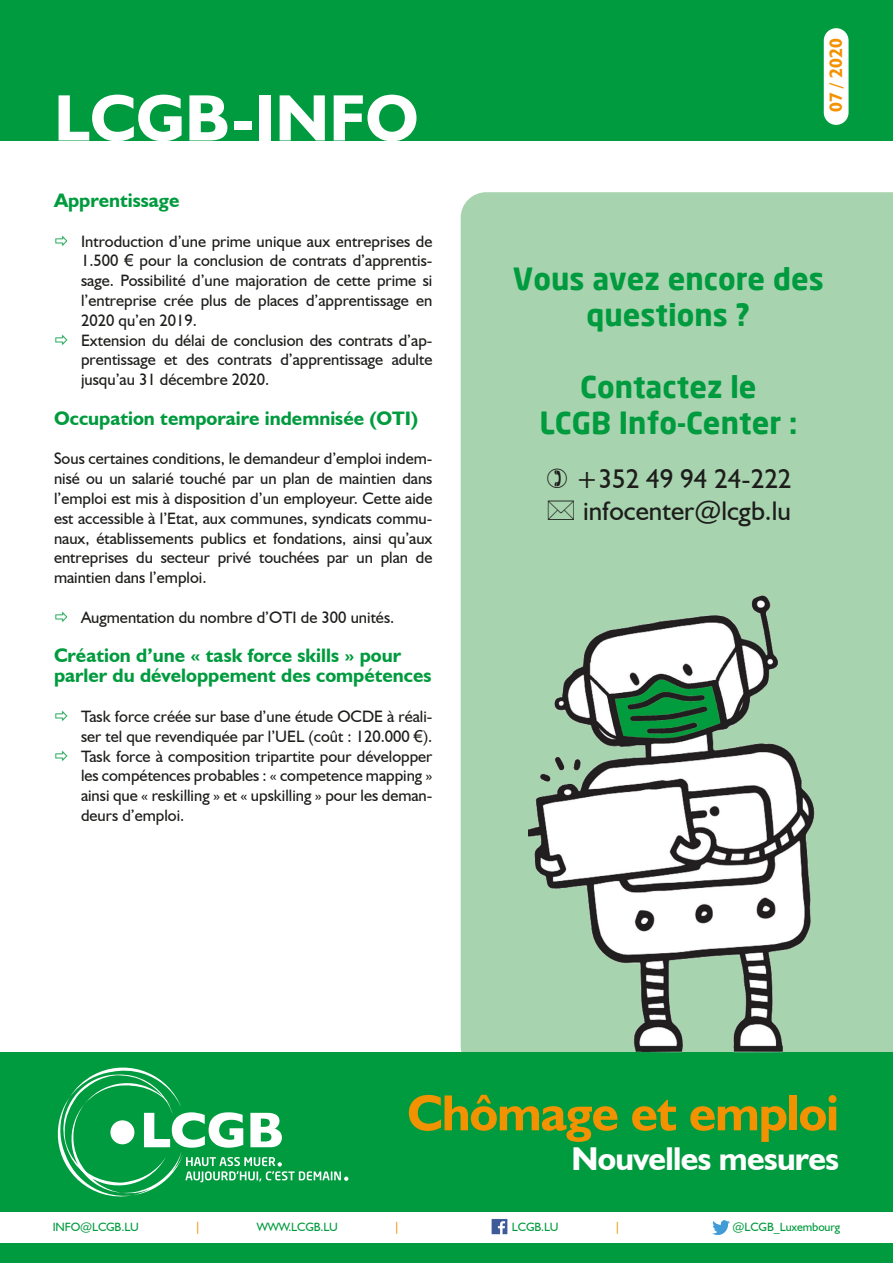
<style>
.page{position:relative;width:893px;height:1263px;background:#fff}
.page>*{position:absolute;margin:0;border:0;box-sizing:border-box;transform-origin:0 0}
.t1{font:700 66px "Humanist 521 BT";color:#fff}
.t2{font:700 51px "Humanist 521 BT";letter-spacing:-.02em;color:#f39200}
.t3{font:700 33px "Humanist 521 BT";letter-spacing:-.02em;color:#fff}
.t4{font:700 30px/36px "Neo Sans";color:#009b3e;text-align:center}
.Ueberschrift_grün{font:27px "Humanist 521 BT";color:#1d1d1b}
.t5{font:700 19.5px/19.8px "Humanist 521 BT";color:#009b3e}
.t6{font:700 18px "Humanist 521 BT";color:#f39200}
.t7{font:16.5px/19.8px "Humanist 521 BT";color:#1d1d1b;text-align:justify}
.t8{font:12px "Humanist 521 BT";letter-spacing:-.01em;color:#009b3e}
.t9{font:12px "Humanist 521 BT";color:#f39200}
.s1{font-family:"Arial"}
</style>
<div class="page">
<div style="left:461px;top:192px;width:432px;height:860px;background:#a8d3af"></div>
<div style="left:0;top:0;width:893px;height:140px;background:#009b3e"></div>
<div style="left:824px;top:28px;width:24px;height:97px;background:#fff;border-radius:12px"></div>
<div style="left:0;top:1052px;width:893px;height:211px;background:#009b3e"></div>
<div style="left:0;top:1212px;width:893px;height:30px;background:#fff"></div>
<svg style="left:58px;top:1067px;width:290px;height:129px"></svg>
<img style="left:491px;top:1219px;width:17px;height:16px">
<img style="left:713px;top:1221px;width:16px;height:13px">
<img style="left:528px;top:595px;width:301px;height:458px">
<svg style="left:547px;top:468px;width:20px;height:20px"></svg>
<svg style="left:548px;top:501px;width:26px;height:19px"></svg>
<p class="t1" style="left:54px;top:77px;width:366px">LCGB-INFO</p>
<p class="t5" style="left:54px;top:190px;width:127px">Apprentissage</p>
<p class="t7" style="left:81px;top:231px;width:353px">Introduction d’une prime unique aux entreprises de 1.500 <span class="s1">€</span> pour la conclusion de contrats d’apprentis&shy;sage. Possibilité d’une majoration de cette prime si l’entreprise crée plus de places d’apprentissage en 2020 qu’en 2019.</p>
<p class="t7" style="left:81px;top:330px;width:353px">Extension du délai de conclusion des contrats d’ap&shy;prentissage et des contrats d’apprentissage adulte jusqu’au 31 décembre 2020.</p>
<p class="t5" style="left:54px;top:408px;width:366px">Occupation temporaire indemnisée (OTI)</p>
<p class="t7" style="left:54px;top:449px;width:380px">Sous certaines conditions, le demandeur d’emploi indem&shy;nisé ou un salarié touché par un plan de maintien dans l’emploi est mis à disposition d’un employeur. Cette aide est accessible à l’Etat, aux communes, syndicats commu&shy;naux, établissements publics et fondations, ainsi qu’aux entreprises du secteur privé touchées par un plan de maintien dans l’emploi.</p>
<p class="t7" style="left:81px;top:607px;width:315px">Augmentation du nombre d’OTI de 300 unités.</p>
<p class="t5" style="left:54px;top:645px;width:379px">Création d’une « task force skills » pour parler du développement des compétences</p>
<p class="t7" style="left:81px;top:706px;width:353px">Task force créée sur base d’une étude OCDE à réali&shy;ser tel que revendiquée par l’UEL (coût : 120.000 <span class="s1">€</span>).</p>
<p class="t7" style="left:81px;top:746px;width:353px">Task force à composition tripartite pour développer les compétences probables : « competence mapping » ainsi que « reskilling » et « upskilling » pour les deman&shy;deurs d’emploi.</p>
<p class="t6" style="left:825px;top:112px;width:75px;rotate:-90deg">07 / 2020</p>
<p class="t4" style="left:513px;top:260px;width:312px">Vous avez encore des questions ?</p>
<p class="t4" style="left:539px;top:368px;width:259px">Contactez le<br>LCGB Info-Center :</p>
<p class="Ueberschrift_grün" style="left:576px;top:462px;width:217px">+352 49 94 24-222</p>
<p class="Ueberschrift_grün" style="left:583px;top:495px;width:209px">infocenter@lcgb.lu</p>
<p class="t2" style="left:407px;top:1081px;width:433px">Chômage et emploi</p>
<p class="t3" style="left:571px;top:1138px;width:269px">Nouvelles mesures</p>
<p class="t8" style="left:53px;top:1219px;width:88px">INFO@LCGB.LU</p>
<p class="t9" style="left:195px;top:1219px;width:7px">|</p>
<p class="t8" style="left:257px;top:1219px;width:83px">WWW.LCGB.LU</p>
<p class="t9" style="left:394px;top:1219px;width:7px">|</p>
<p class="t8" style="left:512px;top:1219px;width:48px">LCGB.LU</p>
<p class="t9" style="left:615px;top:1219px;width:7px">|</p>
<p class="t8" style="left:733px;top:1219px;width:109px">@LCGB_Luxembourg</p>
</div>
